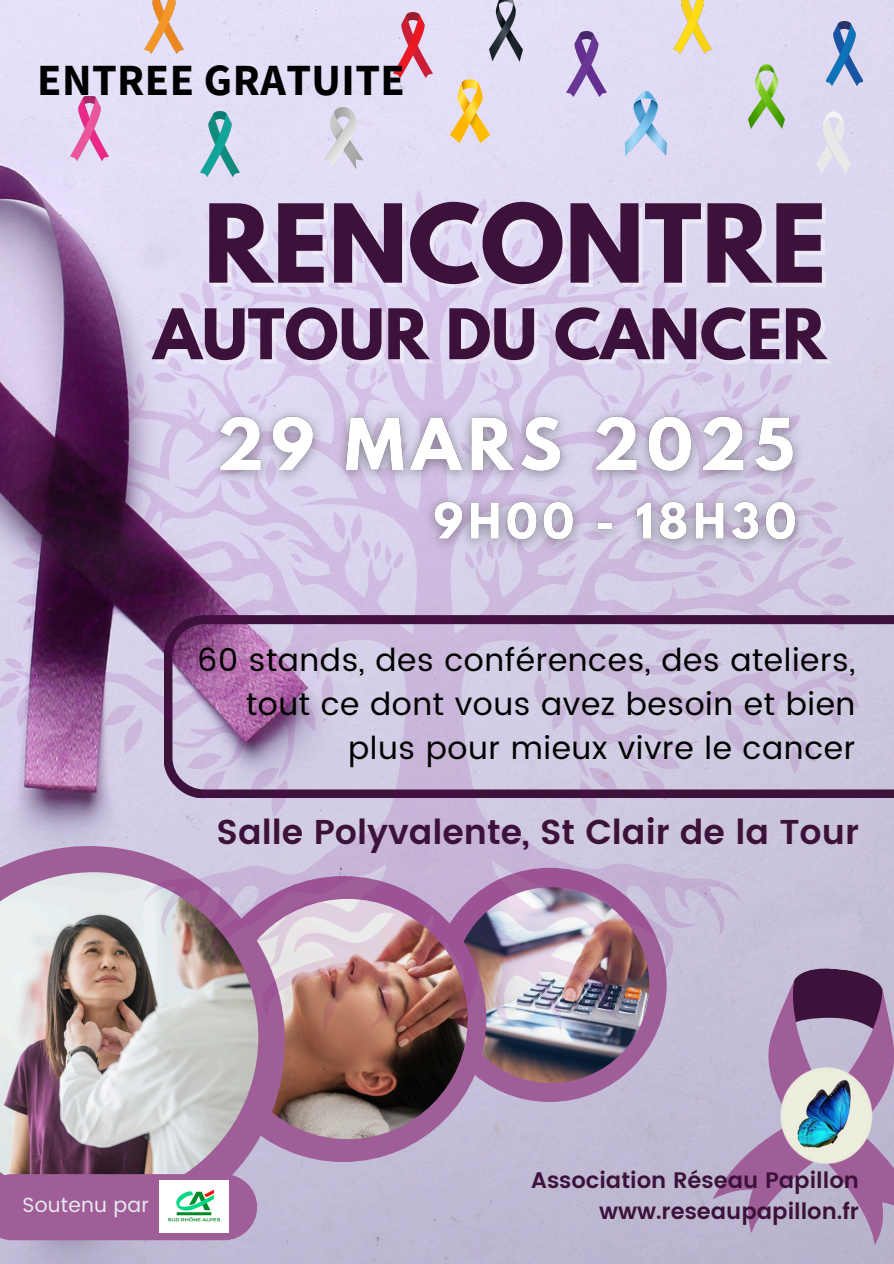
<style>
.page{position:relative;width:894px;height:1264px;background:#fff}
.page>*{position:absolute;margin:0;border:0;box-sizing:border-box;transform-origin:0 0}
.t1{font:700 96.15px "League Spartan";color:#3d123a}
.t2{font:700 61.65px "League Spartan";color:#3d123a}
.t3{font:700 44.4px "Source Sans Pro";letter-spacing:.01em;color:#000}
.t4{font:600 34.5px "Poppins";color:#3d123a}
.t5{font:31.5px/43.8px "Poppins";letter-spacing:.02em;color:#000;text-align:right}
.t6{font:600 22.5px/30.3px "Poppins";color:#3d123a;text-align:right}
.t7{font:20.4px "Poppins";letter-spacing:.01em;color:#e7eaec}
</style>
<div class="page">
<img style="left:0;top:0;width:893px;height:1263px">
<svg style="left:858px;top:615px;width:35px;height:183px;background:#beb5ce"></svg>
<svg style="left:709px;top:1041px;width:36px;height:204px;background:#bcb2ce"></svg>
<svg style="left:745px;top:964px;width:148px;height:285px;background:#ac91b6"></svg>
<div style="left:432px;top:867px;width:234px;height:234px;background:#9f5e98;border-radius:50%"></div>
<img style="left:453px;top:887px;width:196px;height:195px;border-radius:50%">
<img style="left:777px;top:1066px;width:97px;height:99px">
<div style="left:200px;top:876px;width:286px;height:285px;background:#9f5e98;border-radius:50%"></div>
<img style="left:227px;top:898px;width:240px;height:241px;border-radius:50%">
<svg style="left:257px;top:1041px;width:28px;height:195px"></svg>
<img style="left:0;top:1041px;width:258px;height:160px">
<img style="left:0;top:190px;width:858px;height:851px">
<img style="left:625px;top:91px;width:41px;height:64px">
<svg style="left:449px;top:79px;width:41px;height:64px;background:#eed091"></svg>
<img style="left:826px;top:21px;width:36px;height:64px">
<svg style="left:323px;top:105px;width:40px;height:65px;background:#d6d3e1"></svg>
<img style="left:145px;top:0;width:38px;height:53px">
<img style="left:70px;top:96px;width:38px;height:64px">
<img style="left:394px;top:13px;width:38px;height:64px">
<img style="left:200px;top:111px;width:40px;height:65px">
<img style="left:566px;top:32px;width:40px;height:64px">
<img style="left:673px;top:0;width:38px;height:54px">
<img style="left:489px;top:0;width:33px;height:62px">
<svg style="left:816px;top:111px;width:34px;height:63px;background:#e2dfec"></svg>
<img style="left:748px;top:64px;width:36px;height:65px">
<img style="left:201px;top:399px;width:613px;height:162px">
<div style="left:0;top:1174px;width:257px;height:66px;background:#9f5e98"></div>
<img style="left:160px;top:1179px;width:68px;height:53px">
<p class="t3" style="left:37px;top:52px;width:369px">ENTREE GRATUITE</p>
<p class="t1" style="left:203px;top:196px;width:624px">RENCONTRE</p>
<p class="t2" style="left:153px;top:304px;width:674px">AUTOUR DU CANCER</p>
<p class="t5" style="left:197px;top:638px;width:659px">60 stands, des conférences, des ateliers, tout ce dont vous avez besoin et bien plus pour mieux vivre le cancer</p>
<p class="t4" style="left:216px;top:812px;width:643px">Salle Polyvalente, St Clair de la Tour</p>
<p class="t7" style="left:22px;top:1193px;width:128px">Soutenu par</p>
<p class="t6" style="left:531px;top:1165px;width:329px">Association Réseau Papillon www.reseaupapillon.fr</p>
</div>
